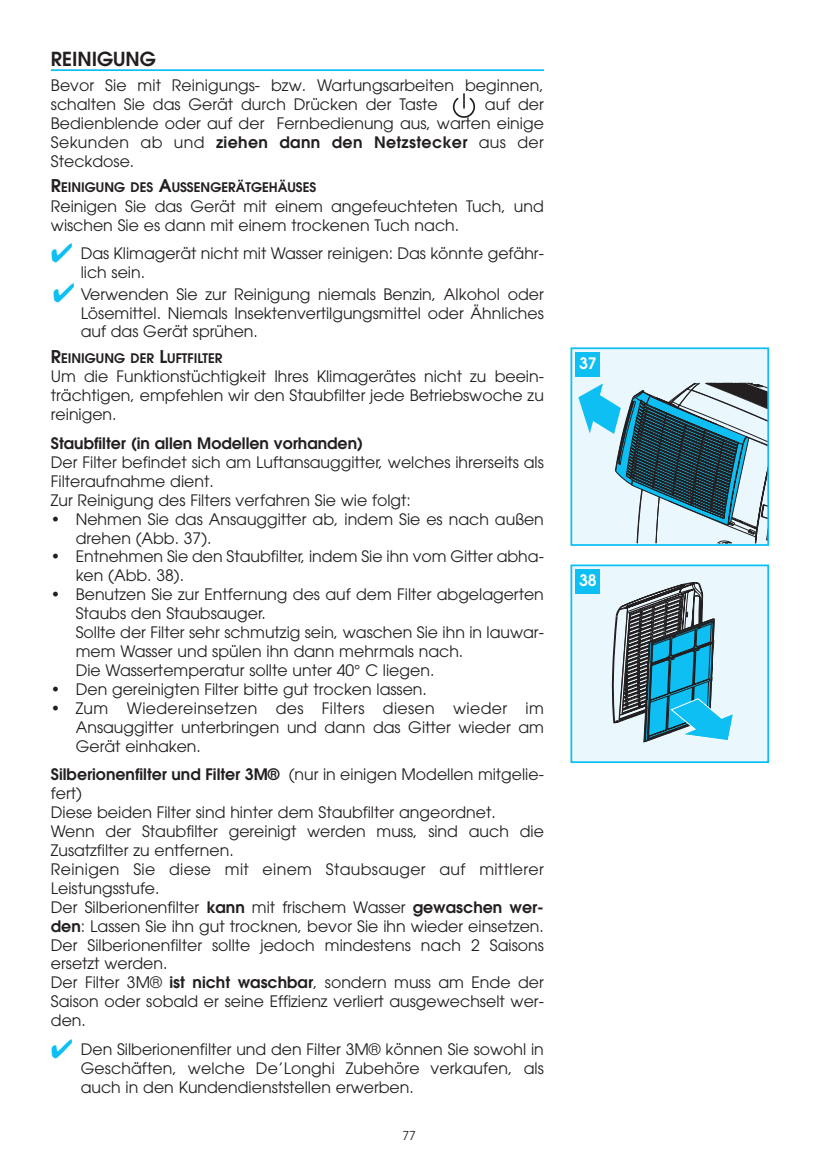
<style>
.page{position:relative;width:818px;height:1166px;background:#fff}
.page>*{position:absolute;margin:0;border:0;box-sizing:border-box;transform-origin:0 0}
.t1{font:600 19.25px "Avant Garde";color:#231f20}
.t2{font:15.75px/18.9px "Avant Garde";color:#231f20}
.t3{font:600 15.75px "Avant Garde";color:#231f20}
.t4{font:600 15.75px "Avant Garde";color:#fff}
.t5{font:600 13.12px "Avant Garde";color:#231f20}
.t6{font:12.25px "Avant Garde";color:#231f20}
.s1{font-weight:600}
.s2{font-size:17.5px}
</style>
<div class="page">
<hr style="left:51px;top:69px;width:492px;height:2px;background:#0dbff2">
<div style="left:571px;top:348px;width:197px;height:197px;background:#eaf7fd"></div>
<svg style="left:578px;top:383px;width:187px;height:160px"></svg>
<div style="left:570px;top:347px;width:198px;height:199px;border:2px solid #0dbff2"></div>
<div style="left:571px;top:565px;width:197px;height:197px;background:#eaf7fd"></div>
<svg style="left:612px;top:582px;width:121px;height:161px"></svg>
<div style="left:570px;top:564px;width:198px;height:199px;border:2px solid #0dbff2"></div>
<div style="left:575px;top:352px;width:25px;height:25px;background:#0dbff2"></div>
<div style="left:575px;top:569px;width:25px;height:25px;background:#0dbff2"></div>
<svg style="left:452px;top:93px;width:23px;height:25px"></svg>
<p class="t1" style="left:51px;top:51px;width:107px">REINIGUNG</p>
<p class="t2" style="left:51px;top:77px;width:494px">Bevor Sie mit Reinigungs- bzw. Wartungsarbeiten beginnen, schalten Sie das Gerät durch Drücken der Taste</p>
<p class="t2" style="left:51px;top:96px;width:494px;text-align:justify;text-indent:434px">auf der Bedienblende oder auf der Fernbedienung aus, warten einige Sekunden ab und <span class="s1">ziehen dann den Netzstecker</span> aus der Steckdose.</p>
<p class="t5" style="left:51px;top:182px;width:267px"><span class="s2">R</span>EINIGUNG DES <span class="s2">A</span>USSENGERÄTGEHÄUSES</p>
<p class="t2" style="left:51px;top:198px;width:494px">Reinigen Sie das Gerät mit einem angefeuchteten Tuch, und wischen Sie es dann mit einem trockenen Tuch nach.</p>
<p class="t2" style="left:81px;top:245px;width:464px">Das Klimagerät nicht mit Wasser reinigen: Das könnte gefähr&shy;lich sein.</p>
<p class="t2" style="left:81px;top:286px;width:464px;text-align:justify">Verwenden Sie zur Reinigung niemals Benzin, Alkohol oder Lösemittel. Niemals Insektenvertilgungsmittel oder Ähnliches auf das Gerät sprühen.</p>
<p class="t5" style="left:51px;top:353px;width:173px"><span class="s2">R</span>EINIGUNG DER <span class="s2">L</span>UFTFILTER</p>
<p class="t2" style="left:51px;top:368px;width:494px;text-align:justify">Um die Funktionstüchtigkeit Ihres Klimagerätes nicht zu beein&shy;trächtigen, empfehlen wir den Staubfilter jede Betriebswoche zu reinigen.</p>
<p class="t3" style="left:51px;top:437px;width:313px">Staubfilter (in allen Modellen vorhanden)</p>
<p class="t2" style="left:51px;top:454px;width:494px">Der Filter befindet sich am Luftansauggitter, welches ihrerseits als<br>Filteraufnahme dient.<br>Zur Reinigung des Filters verfahren Sie wie folgt:</p>
<p class="t2" style="left:76px;top:511px;width:469px;text-indent:-25px">• Nehmen Sie das Ansauggitter ab, indem Sie es nach außen drehen (Abb. 37).</p>
<p class="t2" style="left:76px;top:548px;width:469px;text-indent:-25px">• Entnehmen Sie den Staubfilter, indem Sie ihn vom Gitter abha&shy;ken (Abb. 38).</p>
<p class="t2" style="left:76px;top:586px;width:469px;text-indent:-25px">• Benutzen Sie zur Entfernung des auf dem Filter abgelagerten Staubs den Staubsauger.<br>Sollte der Filter sehr schmutzig sein, waschen Sie ihn in lauwar&shy;mem Wasser und spülen ihn dann mehrmals nach.<br>Die Wassertemperatur sollte unter 40° C liegen.</p>
<p class="t2" style="left:51px;top:681px;width:377px">• Den gereinigten Filter bitte gut trocken lassen.</p>
<p class="t2" style="left:76px;top:700px;width:469px;text-align:justify;text-indent:-25px">• Zum Wiedereinsetzen des Filters diesen wieder im Ansauggitter unterbringen und dann das Gitter wieder am Gerät einhaken.</p>
<p class="t2" style="left:51px;top:766px;width:494px"><span class="s1">Silberionenfilter und Filter 3M®</span> (nur in einigen Modellen mitgelie&shy;fert)<br>Diese beiden Filter sind hinter dem Staubfilter angeordnet.<br>Wenn der Staubfilter gereinigt werden muss, sind auch die Zusatzfilter zu entfernen.<br>Reinigen Sie diese mit einem Staubsauger auf mittlerer Leistungsstufe.<br>Der Silberionenfilter <span class="s1">kann</span> mit frischem Wasser <span class="s1">gewaschen wer&shy;den</span>: Lassen Sie ihn gut trocknen, bevor Sie ihn wieder einsetzen.<br>Der Silberionenfilter sollte jedoch mindestens nach 2 Saisons ersetzt werden.<br>Der Filter 3M® <span class="s1">ist nicht waschbar</span>, sondern muss am Ende der Saison oder sobald er seine Effizienz verliert ausgewechselt wer&shy;den.</p>
<p class="t2" style="left:81px;top:1041px;width:464px;text-align:justify">Den Silberionenfilter und den Filter 3M® können Sie sowohl in Geschäften, welche De’Longhi Zubehöre verkaufen, als auch in den Kundendienststellen erwerben.</p>
<p class="t6" style="left:402px;top:1130px;width:15px">77</p>
<p class="t4" style="left:579px;top:357px;width:19px">37</p>
<p class="t4" style="left:579px;top:574px;width:19px">38</p>
</div>
